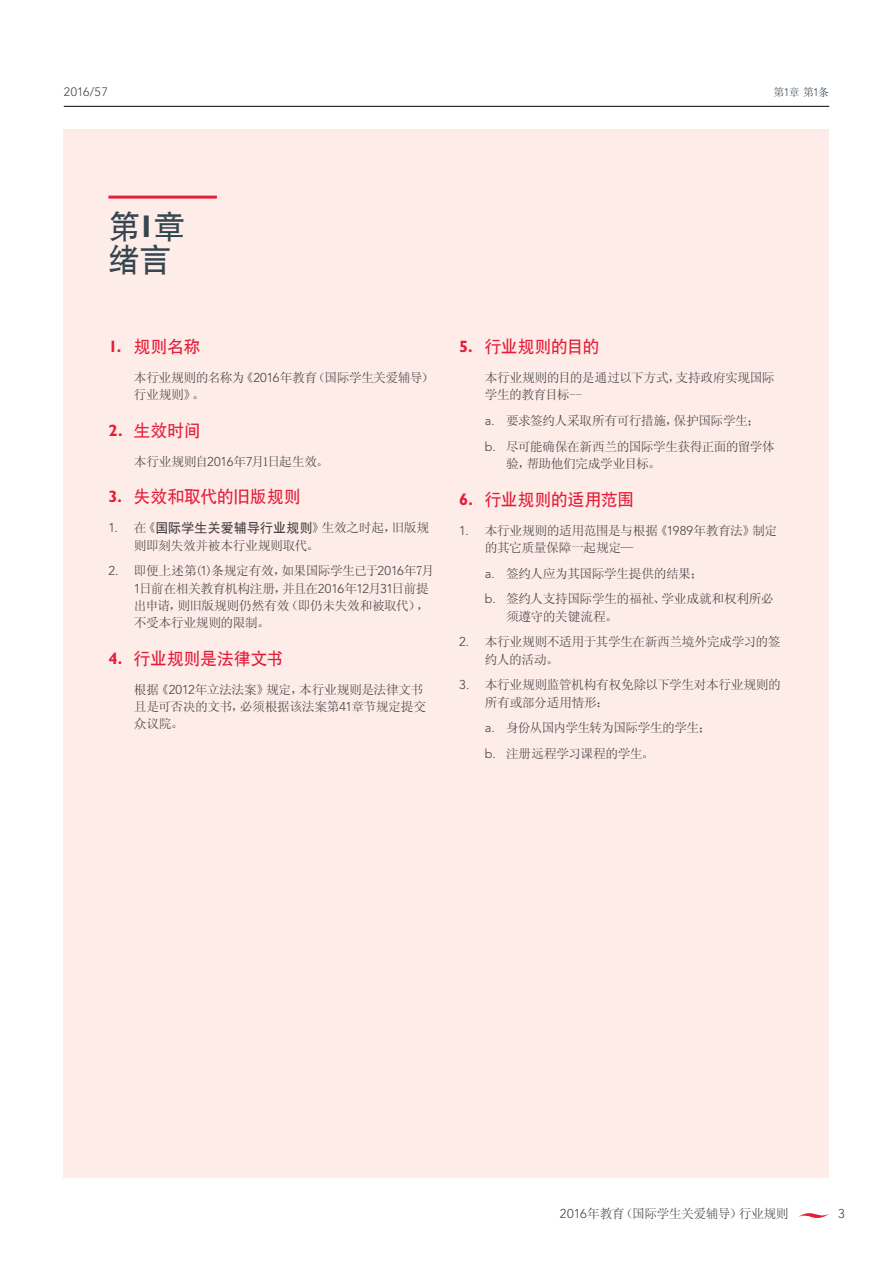
<style>
.page{position:relative;width:893px;height:1263px;background:#fff}
.page>*{position:absolute;margin:0;border:0;box-sizing:border-box;transform-origin:0 0}
.t1{font:31.5px/33px "SIL Hei Med Jian";color:#34454f}
.t2{font:16.5px "SIL Hei Med Jian";letter-spacing:.005em;color:#e41d39}
.t3{font:12.75px/17.2px "Sim Sun";letter-spacing:-.035em;color:#414042}
.t4{font:12.75px/25.8px "Sim Sun";letter-spacing:-.055em;color:#414042}
.t5{font:12.75px "Sim Sun";letter-spacing:-.015em;color:#414042}
.t6{font:300 12.75px "Avenir LT Pro";color:#414042}
.t7{font:300 12.15px "Avenir LT Pro";letter-spacing:.035em;color:#414042}
.t8{font:10.95px "Sim Sun";color:#34454f}
.s1{font-family:"Avenir LT Pro";font-weight:300}
.s2{font-family:"Gill Sans Maori";font-weight:700}
.s3{font-family:"SIL Hei Med Jian"}
</style>
<div class="page">
<hr style="left:64px;top:106px;width:765px;height:1px;background:#000">
<div style="left:64px;top:130px;width:765px;height:1048px;background:#feece8"></div>
<svg style="left:798px;top:1213px;width:31px;height:5px"></svg>
<hr style="left:108px;top:196px;width:109px;height:3px;background:#e41d39">
<p class="t7" style="left:64px;top:85px;width:46px">2016/57</p>
<p class="t8" style="left:774px;top:87px;width:57px">第<span class="s1">1</span>章第<span class="s1">1</span>条</p>
<h1 class="t1" style="left:108px;top:207px;width:78px">第<span class="s2">1</span>章绪言</h1>
<p class="t2" style="left:108px;top:335px;width:93px"><span class="s2">1.</span> 规则名称</p>
<p class="t3" style="left:134px;top:369px;width:301px">本行业规则的名称为《<span class="s1">2016</span>年教育（国际学生关爱辅导）行业规则》。</p>
<p class="t2" style="left:108px;top:419px;width:94px"><span class="s2">2.</span> 生效时间</p>
<p class="t3" style="left:134px;top:453px;width:196px">本行业规则自<span class="s1">2016</span>年<span class="s1">7</span>月1日起生效。</p>
<p class="t2" style="left:108px;top:486px;width:194px"><span class="s2">3.</span> 失效和取代的旧版规则</p>
<p class="t3" style="left:134px;top:519px;width:297px;text-indent:-26px"><span class="s1">1.</span> 在《<span class="s3">国际学生关爱辅导行业规则</span>》生效之时起，旧版规则即刻失效并被本行业规则取代。</p>
<p class="t3" style="left:134px;top:562px;width:301px;text-indent:-26px"><span class="s1">2.</span> 即便上述第(<span class="s1">1</span>)条规定有效，如果国际学生已于<span class="s1">2016</span>年7月<br><span class="s1">1</span>日前在相关教育机构注册，并且在<span class="s1">2016</span>年<span class="s1">12</span>月<span class="s1">31</span>日前提出申请，则旧版规则仍然有效（即仍未失效和被取代），不受本行业规则的限制。</p>
<p class="t2" style="left:108px;top:647px;width:177px"><span class="s2">4.</span> 行业规则是法律文书</p>
<p class="t3" style="left:134px;top:680px;width:294px">根据《<span class="s1">2012</span>年立法法案》规定，本行业规则是法律文书且是可否决的文书，必须根据该法案第<span class="s1">41</span>章节规定提交众议院。</p>
<p class="t2" style="left:459px;top:335px;width:141px"><span class="s2">5.</span> 行业规则的目的</p>
<p class="t3" style="left:485px;top:369px;width:291px">本行业规则的目的是通过以下方式，支持政府实现国际学生的教育目标--</p>
<p class="t3" style="left:485px;top:408px;width:291px;line-height:25.8px"><span class="s1">a.</span> 要求签约人采取所有可行措施，保护国际学生；<br><span class="s1">b.</span> 尽可能确保在新西兰的国际学生获得正面的留学体</p>
<p class="t3" style="left:506px;top:455px;width:156px">验，帮助他们完成学业目标。</p>
<p class="t2" style="left:459px;top:488px;width:176px"><span class="s2">6.</span> 行业规则的适用范围</p>
<p class="t3" style="left:485px;top:521px;width:294px;text-indent:-26px"><span class="s1">1.</span> 本行业规则的适用范围是与根据《<span class="s1">1989</span>年教育法》制定的其它质量保障一起规定—</p>
<p class="t3" style="left:485px;top:560px;width:290px;line-height:25.8px"><span class="s1">a.</span> 签约人应为其国际学生提供的结果；<br><span class="s1">b.</span> 签约人支持国际学生的福祉、学业成就和权利所必</p>
<p class="t5" style="left:506px;top:610px;width:113px">须遵守的关键流程。</p>
<p class="t3" style="left:485px;top:633px;width:297px;text-indent:-26px"><span class="s1">2.</span> 本行业规则不适用于其学生在新西兰境外完成学习的签约人的活动。</p>
<p class="t3" style="left:485px;top:676px;width:298px;text-indent:-26px"><span class="s1">3.</span> 本行业规则监管机构有权免除以下学生对本行业规则的所有或部分适用情形：</p>
<p class="t4" style="left:485px;top:715px;width:228px"><span class="s1">a.</span> 身份从国内学生转为国际学生的学生；<span class="s1">b.</span> 注册远程学习课程的学生。</p>
<p class="t3" style="left:560px;top:1205px;width:230px"><span class="s1">2016</span>年教育（国际学生关爱辅导）行业规则</p>
<p class="t6" style="left:838px;top:1206px;width:8px">3</p>
</div>
